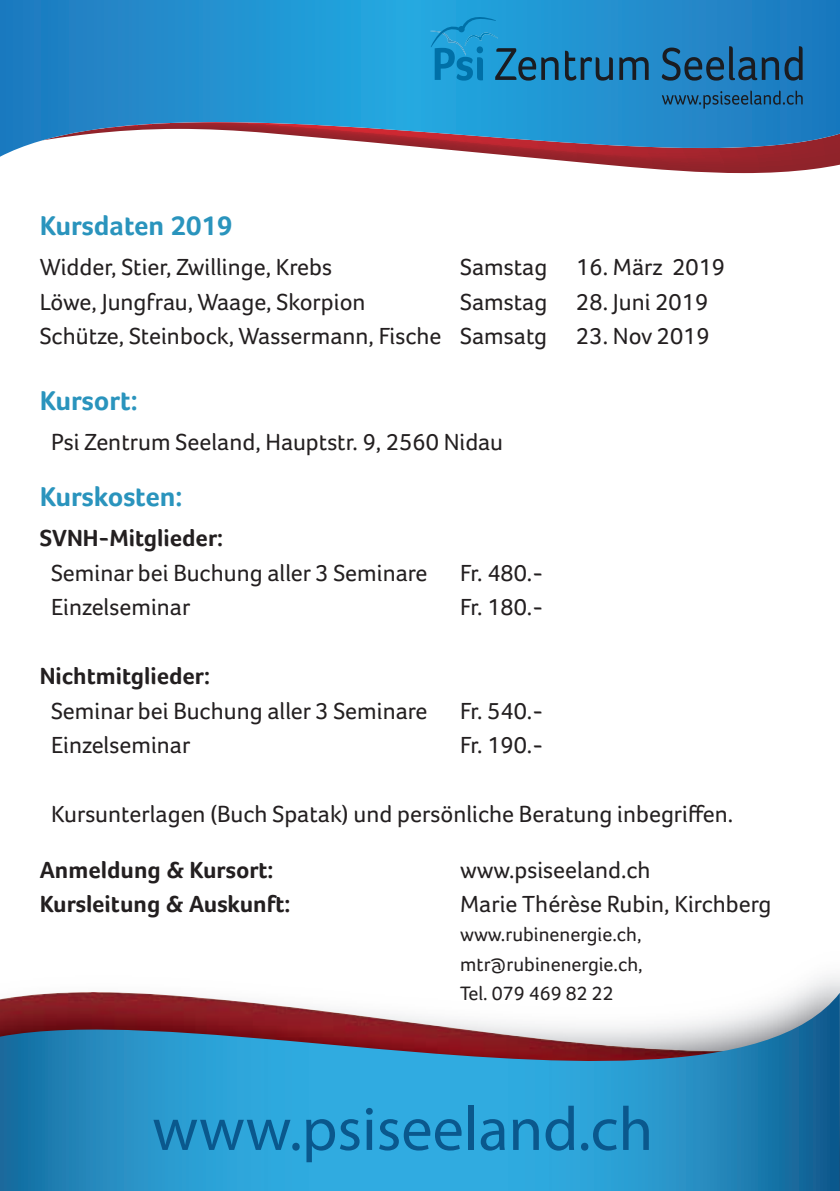
<style>
.page{position:relative;width:840px;height:1191px;background:#fff}
.page>*{position:absolute;margin:0;border:0;box-sizing:border-box;transform-origin:0 0}
.t1{font:62.2px "Myriad Pro";color:#0a588d}
.t2{font:700 28px "Foco";color:#2a94bd}
.t3{font:24px/34.4px "Foco";color:#231f20;text-align:right}
.t4{font:700 24px "Foco";color:#231f20}
.t5{font:20px/29.6px "Foco";color:#231f20;text-align:justify}
</style>
<div class="page">
<svg style="left:525px;top:157px;width:314px;height:16px"></svg>
<svg style="left:0;top:0;width:839px;height:157px;background:#3d8fc5"></svg>
<svg style="left:430px;top:17px;width:128px;height:64px;background:#1d8fc4"></svg>
<svg style="left:564px;top:51px;width:48px;height:30px"></svg>
<svg style="left:619px;top:57px;width:29px;height:23px"></svg>
<svg style="left:661px;top:46px;width:117px;height:35px;background:#1f6595"></svg>
<svg style="left:784px;top:46px;width:18px;height:35px"></svg>
<svg style="left:661px;top:91px;width:141px;height:18px;background:#1f6da2"></svg>
<svg style="left:0;top:992px;width:839px;height:199px;background:#4e93ba"></svg>
<p class="t2" style="left:40px;top:209px;width:194px">Kursdaten 2019</p>
<p class="t3" style="left:40px;top:250px;width:294px">Widder, Stier, Zwillinge, Krebs</p>
<p class="t3" style="left:460px;top:250px;width:266px">Samstag 16. März 2019</p>
<p class="t3" style="left:40px;top:284px;width:327px">Löwe, Jungfrau, Waage, Skorpion</p>
<p class="t3" style="left:40px;top:284px;width:671px">Samstag 28. Juni 2019<br>Schütze, Steinbock, Wassermann, Fische Samsatg 23. Nov 2019</p>
<p class="t2" style="left:40px;top:384px;width:99px">Kursort:</p>
<p class="t3" style="left:51px;top:424px;width:453px">Psi Zentrum Seeland, Hauptstr. 9, 2560 Nidau</p>
<p class="t2" style="left:40px;top:480px;width:144px">Kurskosten:</p>
<p class="t4" style="left:40px;top:524px;width:185px">SVNH-Mitglieder:</p>
<p class="t3" style="left:51px;top:555px;width:378px">Seminar bei Buchung aller 3 Seminare</p>
<p class="t3" style="left:460px;top:555px;width:84px">Fr. 480.-</p>
<p class="t3" style="left:51px;top:590px;width:141px">Einzelseminar</p>
<p class="t3" style="left:460px;top:590px;width:84px">Fr. 180.-</p>
<p class="t4" style="left:40px;top:662px;width:172px">Nichtmitglieder:</p>
<p class="t3" style="left:51px;top:693px;width:378px">Seminar bei Buchung aller 3 Seminare</p>
<p class="t3" style="left:460px;top:693px;width:84px">Fr. 540.-</p>
<p class="t3" style="left:51px;top:727px;width:141px">Einzelseminar</p>
<p class="t3" style="left:460px;top:727px;width:84px">Fr. 190.-</p>
<p class="t3" style="left:51px;top:796px;width:683px">Kursunterlagen (Buch Spatak) und persönliche Beratung inbegriffen.</p>
<p class="t4" style="left:40px;top:855px;width:235px">Anmeldung &amp; Kursort:</p>
<p class="t3" style="left:460px;top:852px;width:192px">www.psiseeland.ch</p>
<p class="t4" style="left:40px;top:889px;width:252px">Kursleitung &amp; Auskunft:</p>
<p class="t3" style="left:460px;top:886px;width:312px">Marie Thérèse Rubin, Kirchberg</p>
<p class="t5" style="left:460px;top:919px;width:184px">www.rubinenergie.ch, mtr@rubinenergie.ch, Tel. 079 469 82 22</p>
<h1 class="t1" style="left:152px;top:1090px;width:502px">www.psiseeland.ch</h1>
</div>
